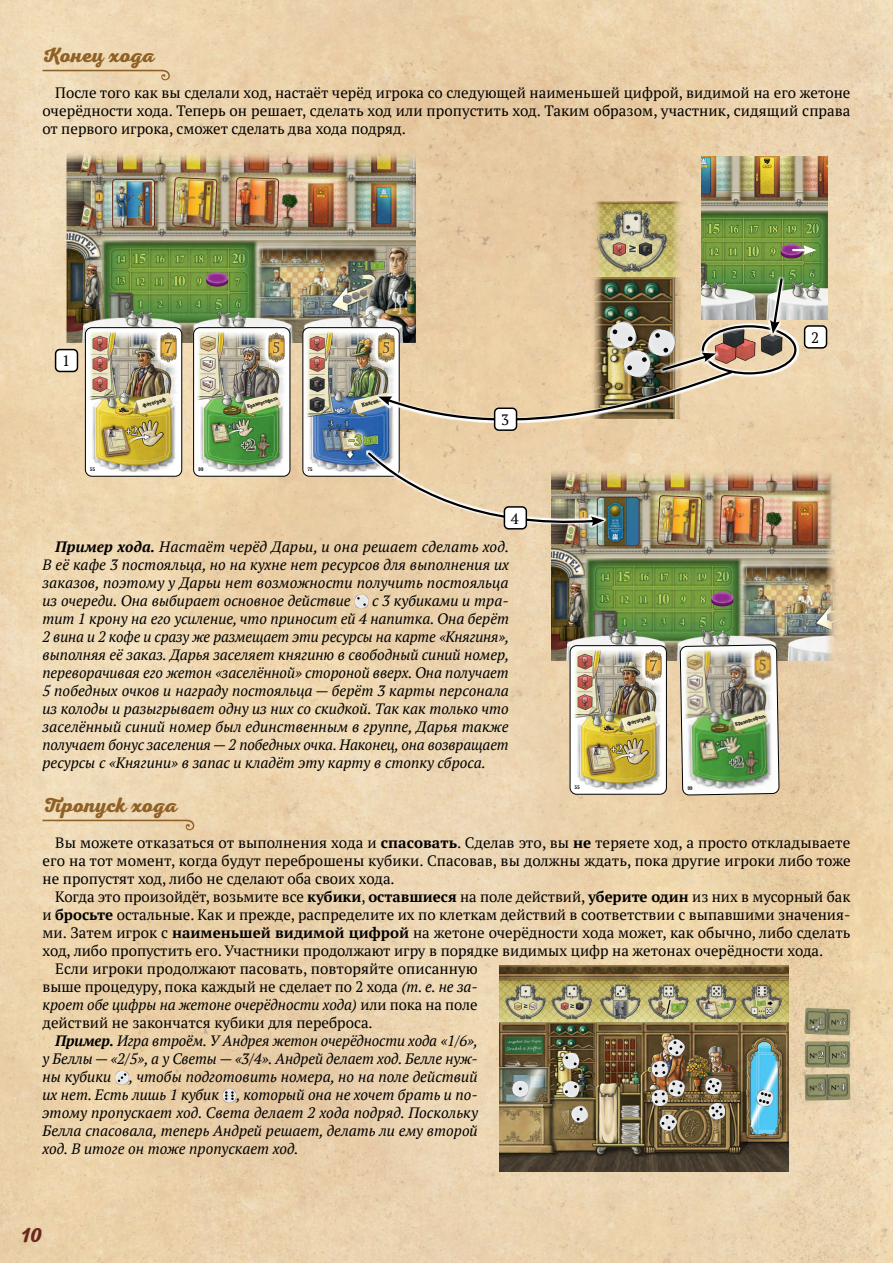
<style>
.page{position:relative;width:893px;height:1263px;background:#fff}
.page>*{position:absolute;margin:0;border:0;box-sizing:border-box;transform-origin:0 0}
.t1{font:700 21px "Nexa Script";color:#8f6126}
.t2{font:700 21px "Nexa Script";color:#6a291f}
.t3{font:italic 15px/18px "PT Serif";color:#000;text-align:justify}
.t4{font:15px/18px "PT Serif";color:#000;text-align:justify}
.t5{font:5.7px "SPSL Swordsman C";color:#000}
.t6{font:5.25px "SPSL Swordsman C";letter-spacing:.02em;color:#000}
.s1{font-weight:700}
.s2{font-style:italic}
.s3{font-style:normal}
</style>
<div class="page">
<img style="left:0;top:0;width:893px;height:1263px">
<svg style="left:43px;top:70px;width:128px;height:11px"></svg>
<div style="left:342px;top:585px;width:39px;height:26px;background:#e7d0a6"></div>
<div style="left:342px;top:585px;width:40px;height:25px;background:#fff;opacity:.75"></div>
<svg style="left:43px;top:820px;width:152px;height:11px;background:#e1c9a1"></svg>
<div style="left:103px;top:1061px;width:39px;height:26px;background:#efd7ab"></div>
<div style="left:102px;top:1060px;width:41px;height:26px;background:#fff;opacity:.75"></div>
<svg style="left:118px;top:1073px;width:8px;height:9px"></svg>
<div style="left:210px;top:1079px;width:39px;height:26px;background:#e8cca6"></div>
<div style="left:209px;top:1078px;width:41px;height:26px;background:#fff;opacity:.75"></div>
<svg style="left:225px;top:1091px;width:9px;height:9px"></svg>
<img style="left:702px;top:157px;width:125px;height:162px">
<img style="left:67px;top:151px;width:349px;height:191px">
<img style="left:113px;top:179px;width:42px;height:49px">
<div style="left:112px;top:179px;width:43px;height:49px;border:1px solid #6a2a1f;border-radius:3px"></div>
<img style="left:234px;top:136px;width:45px;height:133px">
<img style="left:172px;top:177px;width:46px;height:52px">
<img style="left:85px;top:328px;width:97px;height:148px">
<div style="left:85px;top:327px;width:97px;height:150px;border:1px solid #000;border-radius:7px"></div>
<img style="left:194px;top:328px;width:96px;height:148px">
<div style="left:193px;top:327px;width:97px;height:150px;border:1px solid #000;border-radius:7px"></div>
<img style="left:303px;top:328px;width:54px;height:148px">
<div style="left:302px;top:327px;width:98px;height:150px;border:1px solid #000;border-radius:7px"></div>
<img style="left:590px;top:201px;width:95px;height:74px">
<div style="left:766px;top:234px;width:49px;height:27px;background:#000;opacity:.5"></div>
<div style="left:766px;top:234px;width:49px;height:24px;background:#fff;opacity:.75"></div>
<svg style="left:781px;top:244px;width:35px;height:15px"></svg>
<div style="left:191px;top:262px;width:49px;height:27px;background:#000;opacity:.5"></div>
<div style="left:191px;top:262px;width:49px;height:24px;background:#fff;opacity:.75"></div>
<svg style="left:789px;top:323px;width:10px;height:100px"></svg>
<img style="left:789px;top:469px;width:49px;height:191px">
<div style="left:56px;top:350px;width:21px;height:21px;background:#fff;border-radius:4px"></div>
<div style="left:55px;top:349px;width:23px;height:23px;border:2px solid #000;border-radius:4px"></div>
<div style="left:805px;top:326px;width:21px;height:22px;background:#fff;border-radius:4px"></div>
<div style="left:804px;top:325px;width:23px;height:24px;border:2px solid #000;border-radius:4px"></div>
<img style="left:499px;top:966px;width:289px;height:205px">
<svg style="left:749px;top:1075px;width:39px;height:49px;background:#75a9b4"></svg>
<img style="left:547px;top:1039px;width:59px;height:99px">
<svg style="left:509px;top:1067px;width:30px;height:44px"></svg>
<img style="left:647px;top:1024px;width:90px;height:127px">
<img style="left:804px;top:1008px;width:46px;height:27px">
<img style="left:805px;top:1041px;width:45px;height:26px">
<img style="left:805px;top:1074px;width:45px;height:26px">
<img style="left:357px;top:275px;width:432px;height:603px">
<h1 class="t1" style="left:43px;top:42px;width:113px">Конец хода</h1>
<p class="t4" style="left:43px;top:84px;width:809px;text-indent:13px">После того как вы сделали ход, настаёт черёд игрока со следующей наименьшей цифрой, видимой на его жетоне очерёдности хода. Теперь он решает, сделать ход или пропустить ход. Таким образом, участник, сидящий справа от первого игрока, сможет сделать два хода подряд.</p>
<p class="t4" style="left:62px;top:352px;width:9px">1</p>
<p class="t6" style="left:90px;top:466px;width:6px">55</p>
<p class="t5" style="left:142px;top:403px;width:26px;rotate:-16deg">Фотограф</p>
<p class="t6" style="left:199px;top:466px;width:6px">99</p>
<p class="t6" style="left:247px;top:404px;width:33px;rotate:-16deg">Крамерсофоль</p>
<p class="t6" style="left:308px;top:466px;width:6px">75</p>
<p class="t5" style="left:361px;top:402px;width:22px;rotate:-16deg">Княгиня</p>
<p class="t4" style="left:501px;top:410px;width:9px">3</p>
<p class="t4" style="left:511px;top:509px;width:9px">4</p>
<p class="t4" style="left:811px;top:328px;width:9px">2</p>
<p class="t3" style="left:43px;top:538px;width:468px;text-indent:13px"><span class="s1">Пример хода.</span> Настаёт черёд Дарьи, и она решает сделать ход.<br>В её кафе 3 постояльца, но на кухне нет ресурсов для выполнения их заказов, поэтому у Дарьи нет возможности получить постояльца из очереди. Она выбирает основное действие</p>
<p class="t3" style="left:43px;top:592px;width:468px;text-indent:330px">с 3 кубиками и тра&shy;тит 1 крону на его усиление, что приносит ей 4 напитка. Она берёт 2 вина и 2 кофе и сразу же размещает эти ресурсы на карте «Княгиня», выполняя её заказ. Дарья заселяет княгиню в свободный синий номер, переворачивая его жетон «заселённой» стороной вверх. Она получает 5 победных очков и награду постояльца — берёт 3 карты персонала из колоды и разыгрывает одну из них со скидкой. Так как только что заселённый синий номер был единственным в группе, Дарья также получает бонус заселения — 2 победных очка. Наконец, она возвращает ресурсы с «Княгини» в запас и кладёт эту карту в стопку сброса.</p>
<h1 class="t1" style="left:43px;top:792px;width:136px">Пропуск хода</h1>
<p class="t4" style="left:43px;top:834px;width:810px;text-indent:13px">Вы можете отказаться от выполнения хода и <span class="s1">спасовать</span>. Сделав это, вы <span class="s1">не</span> теряете ход, а просто откладываете его на тот момент, когда будут переброшены кубики. Спасовав, вы должны ждать, пока другие игроки либо тоже не пропустят ход, либо не сделают оба своих хода.</p>
<p class="t4" style="left:55px;top:888px;width:797px">Когда это произойдёт, возьмите все <span class="s1">кубики</span>, <span class="s1">оставшиеся</span> на поле действий, <span class="s1">уберите один</span> из них в мусорный бак</p>
<p class="t4" style="left:43px;top:906px;width:809px">и <span class="s1">бросьте</span> остальные. Как и прежде, распределите их по клеткам действий в соответствии с выпавшими значения‑</p>
<p class="t4" style="left:43px;top:924px;width:809px">ми. Затем игрок с <span class="s1">наименьшей видимой цифрой</span> на жетоне очерёдности хода может, как обычно, либо сделать</p>
<p class="t4" style="left:43px;top:942px;width:782px">ход, либо пропустить его. Участники продолжают игру в порядке видимых цифр на жетонах очерёдности хода.</p>
<p class="t4" style="left:55px;top:960px;width:424px">Если игроки продолжают пасовать, повторяйте описанную</p>
<p class="t4" style="left:43px;top:978px;width:437px">выше процедуру, пока каждый не сделает по 2 хода <span class="s2">(т. е. не за-</span></p>
<p class="t3" style="left:43px;top:996px;width:436px">кроет обе цифры на жетоне очерёдности хода) <span class="s3">или пока на поле</span></p>
<p class="t4" style="left:43px;top:1014px;width:332px">действий не закончатся кубики для переброса.</p>
<p class="t3" style="left:55px;top:1032px;width:424px"><span class="s1">Пример.</span> Игра втроём. У Андрея жетон очерёдности хода «1/6»,</p>
<p class="t3" style="left:43px;top:1050px;width:437px">у Беллы — «2/5», а у Светы — «3/4». Андрей делает ход. Белле нуж-</p>
<p class="t3" style="left:43px;top:1068px;width:437px">ны кубики , чтобы подготовить номера, но на поле действий</p>
<p class="t3" style="left:43px;top:1086px;width:437px">их нет. Есть лишь 1 кубик , который она не хочет брать и по-</p>
<p class="t3" style="left:43px;top:1104px;width:437px">этому пропускает ход. Света делает 2 хода подряд. Поскольку</p>
<p class="t3" style="left:43px;top:1122px;width:437px">Белла спасовала, теперь Андрей решает, делать ли ему второй</p>
<p class="t3" style="left:43px;top:1140px;width:258px">ход. В итоге он тоже пропускает ход.</p>
<p class="t6" style="left:734px;top:722px;width:33px;rotate:-17deg">Крамерсофоль</p>
<p class="t5" style="left:627px;top:721px;width:26px;rotate:-16deg">Фотограф</p>
<p class="t6" style="left:575px;top:784px;width:6px">55</p>
<h1 class="t2" style="left:21px;top:1222px;width:22px">10</h1>
</div>
